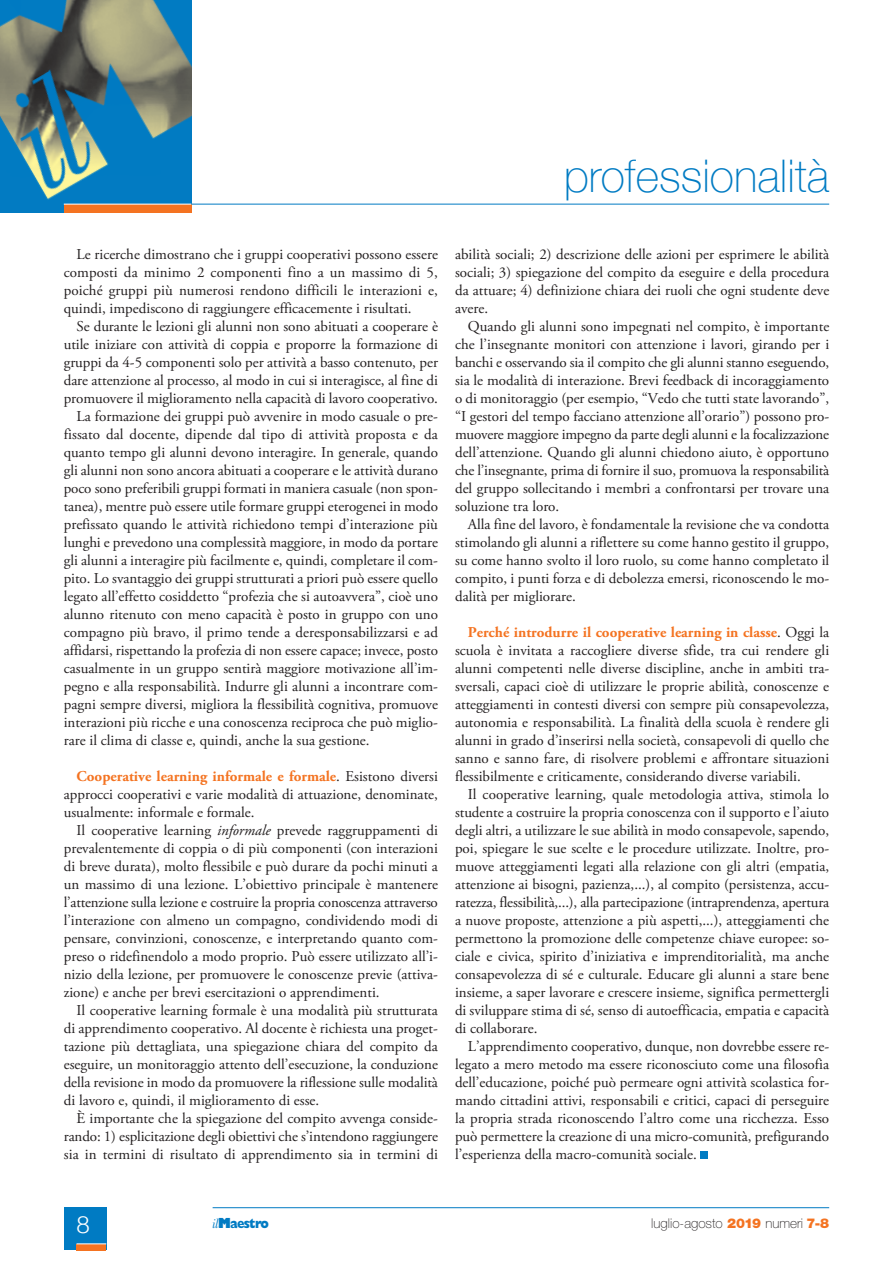
<style>
.page{position:relative;width:893px;height:1263px;background:#fff}
.page>*{position:absolute;margin:0;border:0;box-sizing:border-box;transform-origin:0 0}
.t1{font:100 45px "Helvetica Neue";color:#007bc3}
.t2{font:300 24px "Helvetica Neue";color:#fff}
.t3{font:15px/18px "Adobe Garamond Pro";color:#231f20;text-align:justify}
.t4{font:100 13.5px "Helvetica Neue";color:#231f20}
.t5{font:800 13.5px "Gill Sans";letter-spacing:-.055em;color:#007bc3;scale:.9 1}
.s1{font-weight:700;color:#f47321}
.s2{font-style:italic}
.s3{font-family:"Bodoni";font-weight:400;font-style:italic}
.s4{font-style:inherit}
.s5{font-weight:900;color:#f47321}
</style>
<div class="page">
<hr style="left:213px;top:1207px;width:616px;height:1px;background:#007bc3">
<div style="left:64px;top:1208px;width:42px;height:42px;background:#007bc3"></div>
<div style="left:77px;top:1244px;width:29px;height:6px;background:#f47321"></div>
<svg style="left:77px;top:1243px;width:29px;height:1px"></svg>
<img style="left:0;top:0;width:191px;height:213px">
<div style="left:700px;top:1151px;width:8px;height:8px;background:#007bc3"></div>
<div style="left:64px;top:204px;width:127px;height:9px;background:#f47321"></div>
<hr style="left:64px;top:204px;width:127px;height:1px;background:#fff">
<hr style="left:191px;top:204px;width:638px;height:1px;background:#007bc3">
<h1 class="t1" style="left:564px;top:149px;width:267px">professionalità</h1>
<p class="t3" style="left:64px;top:246px;width:376px;text-indent:13px">Le ricerche dimostrano che i gruppi cooperativi possono essere composti da minimo 2 componenti fino a un massimo di 5, poiché gruppi più numerosi rendono difficili le interazioni e, quindi, impediscono di raggiungere efficacemente i risultati.</p>
<p class="t3" style="left:77px;top:318px;width:363px">Se durante le lezioni gli alunni non sono abituati a cooperare è</p>
<p class="t3" style="left:64px;top:336px;width:376px">utile iniziare con attività di coppia e proporre la formazione di</p>
<p class="t3" style="left:64px;top:354px;width:376px">gruppi da 4-5 componenti solo per attività a basso contenuto, per</p>
<p class="t3" style="left:64px;top:372px;width:376px">dare attenzione al processo, al modo in cui si interagisce, al fine di</p>
<p class="t3" style="left:64px;top:390px;width:376px">promuovere il miglioramento nella capacità di lavoro cooperativo.</p>
<p class="t3" style="left:77px;top:408px;width:363px">La formazione dei gruppi può avvenire in modo casuale o pre-</p>
<p class="t3" style="left:64px;top:426px;width:376px">fissato dal docente, dipende dal tipo di attività proposta e da</p>
<p class="t3" style="left:64px;top:444px;width:376px">quanto tempo gli alunni devono interagire. In generale, quando</p>
<p class="t3" style="left:64px;top:462px;width:376px">gli alunni non sono ancora abituati a cooperare e le attività durano</p>
<p class="t3" style="left:64px;top:480px;width:376px">poco sono preferibili gruppi formati in maniera casuale (non spon-</p>
<p class="t3" style="left:64px;top:498px;width:376px">tanea), mentre può essere utile formare gruppi eterogenei in modo</p>
<p class="t3" style="left:64px;top:516px;width:376px">prefissato quando le attività richiedono tempi d’interazione più</p>
<p class="t3" style="left:64px;top:534px;width:376px">lunghi e prevedono una complessità maggiore, in modo da portare</p>
<p class="t3" style="left:64px;top:552px;width:376px">gli alunni a interagire più facilmente e, quindi, completare il com-</p>
<p class="t3" style="left:64px;top:570px;width:376px">pito. Lo svantaggio dei gruppi strutturati a priori può essere quello</p>
<p class="t3" style="left:64px;top:588px;width:376px">legato all’effetto cosiddetto “profezia che si autoavvera”, cioè uno</p>
<p class="t3" style="left:64px;top:606px;width:376px">alunno ritenuto con meno capacità è posto in gruppo con uno</p>
<p class="t3" style="left:64px;top:624px;width:376px">compagno più bravo, il primo tende a deresponsabilizzarsi e ad</p>
<p class="t3" style="left:64px;top:642px;width:376px">affidarsi, rispettando la profezia di non essere capace; invece, posto</p>
<p class="t3" style="left:64px;top:660px;width:376px">casualmente in un gruppo sentirà maggiore motivazione all’im-</p>
<p class="t3" style="left:64px;top:678px;width:376px">pegno e alla responsabilità. Indurre gli alunni a incontrare com-</p>
<p class="t3" style="left:64px;top:696px;width:376px">pagni sempre diversi, migliora la flessibilità cognitiva, promuove</p>
<p class="t3" style="left:64px;top:714px;width:376px">interazioni più ricche e una conoscenza reciproca che può miglio-</p>
<p class="t3" style="left:64px;top:732px;width:307px">rare il clima di classe e, quindi, anche la sua gestione.</p>
<p class="t3" style="left:64px;top:768px;width:376px;text-indent:13px"><span class="s1">Cooperative learning informale e formale</span>. Esistono diversi approcci cooperativi e varie modalità di attuazione, denominate, usualmente: informale e formale.</p>
<p class="t3" style="left:64px;top:822px;width:376px;text-indent:13px">Il cooperative learning <span class="s2">informale</span> prevede raggruppamenti di prevalentemente di coppia o di più componenti (con interazioni di breve durata), molto flessibile e può durare da pochi minuti a un massimo di una lezione. L’obiettivo principale è mantenere l’attenzione sulla lezione e costruire la propria conoscenza attraverso l’interazione con almeno un compagno, condividendo modi di pensare, convinzioni, conoscenze, e interpretando quanto com&shy;preso o ridefinendolo a modo proprio. Può essere utilizzato all’i&shy;nizio della lezione, per promuovere le conoscenze previe (attiva&shy;zione) e anche per brevi esercitazioni o apprendimenti.</p>
<p class="t3" style="left:64px;top:1002px;width:376px;text-indent:13px">Il cooperative learning formale è una modalità più strutturata di apprendimento cooperativo. Al docente è richiesta una proget&shy;tazione più dettagliata, una spiegazione chiara del compito da eseguire, un monitoraggio attento dell’esecuzione, la conduzione della revisione in modo da promuovere la riflessione sulle modalità di lavoro e, quindi, il miglioramento di esse.</p>
<p class="t3" style="left:64px;top:1110px;width:376px;text-indent:13px">È importante che la spiegazione del compito avvenga conside&shy;rando: 1) esplicitazione degli obiettivi che s’intendono raggiungere sia in termini di risultato di apprendimento sia in termini di</p>
<p class="t3" style="left:455px;top:246px;width:376px">abilità sociali; 2) descrizione delle azioni per esprimere le abilità sociali; 3) spiegazione del compito da eseguire e della procedura da attuare; 4) definizione chiara dei ruoli che ogni studente deve avere.</p>
<p class="t3" style="left:455px;top:318px;width:376px;text-indent:13px">Quando gli alunni sono impegnati nel compito, è importante che l’insegnante monitori con attenzione i lavori, girando per i banchi e osservando sia il compito che gli alunni stanno eseguendo, sia le modalità di interazione. Brevi feedback di incoraggiamento o di monitoraggio (per esempio, “Vedo che tutti state lavorando”, “I gestori del tempo facciano attenzione all’orario”) possono pro&shy;muovere maggiore impegno da parte degli alunni e la focalizzazione dell’attenzione. Quando gli alunni chiedono aiuto, è opportuno che l’insegnante, prima di fornire il suo, promuova la responsabilità del gruppo sollecitando i membri a confrontarsi per trovare una soluzione tra loro.</p>
<p class="t3" style="left:455px;top:516px;width:376px;text-indent:13px">Alla fine del lavoro, è fondamentale la revisione che va condotta stimolando gli alunni a riflettere su come hanno gestito il gruppo, su come hanno svolto il loro ruolo, su come hanno completato il compito, i punti forza e di debolezza emersi, riconoscendo le mo&shy;dalità per migliorare.</p>
<p class="t3" style="left:455px;top:624px;width:376px;text-indent:13px"><span class="s1">Perché introdurre il cooperative learning in classe</span>. Oggi la scuola è invitata a raccogliere diverse sfide, tra cui rendere gli alunni competenti nelle diverse discipline, anche in ambiti tra&shy;sversali, capaci cioè di utilizzare le proprie abilità, conoscenze e atteggiamenti in contesti diversi con sempre più consapevolezza, autonomia e responsabilità. La finalità della scuola è rendere gli alunni in grado d’inserirsi nella società, consapevoli di quello che sanno e sanno fare, di risolvere problemi e affrontare situazioni flessibilmente e criticamente, considerando diverse variabili.</p>
<p class="t3" style="left:455px;top:786px;width:376px;text-indent:13px">Il cooperative learning, quale metodologia attiva, stimola lo studente a costruire la propria conoscenza con il supporto e l’aiuto degli altri, a utilizzare le sue abilità in modo consapevole, sapendo, poi, spiegare le sue scelte e le procedure utilizzate. Inoltre, pro&shy;muove atteggiamenti legati alla relazione con gli altri (empatia, attenzione ai bisogni, pazienza,...), al compito (persistenza, accu&shy;ratezza, flessibilità,...), alla partecipazione (intraprendenza, apertura a nuove proposte, attenzione a più aspetti,...), atteggiamenti che permettono la promozione delle competenze chiave europee: so&shy;ciale e civica, spirito d’iniziativa e imprenditorialità, ma anche consapevolezza di sé e culturale. Educare gli alunni a stare bene insieme, a saper lavorare e crescere insieme, significa permettergli di sviluppare stima di sé, senso di autoefficacia, empatia e capacità di collaborare.</p>
<p class="t3" style="left:455px;top:1038px;width:376px;text-indent:13px">L’apprendimento cooperativo, dunque, non dovrebbe essere re&shy;legato a mero metodo ma essere riconosciuto come una filosofia dell’educazione, poiché può permeare ogni attività scolastica for&shy;mando cittadini attivi, responsabili e critici, capaci di perseguire la propria strada riconoscendo l’altro come una ricchezza. Esso può permettere la creazione di una micro-comunità, prefigurando l’esperienza della macro-comunità sociale.</p>
<h2 class="t2" style="left:77px;top:1210px;width:15px">8</h2>
<p class="t5" style="left:213px;top:1218px;width:64px"><span class="s3">il</span><span class="s4">M</span>aestro</p>
<p class="t4" style="left:651px;top:1218px;width:179px">luglio-agosto <span class="s5">2019</span> numeri <span class="s5">7-8</span></p>
</div>
